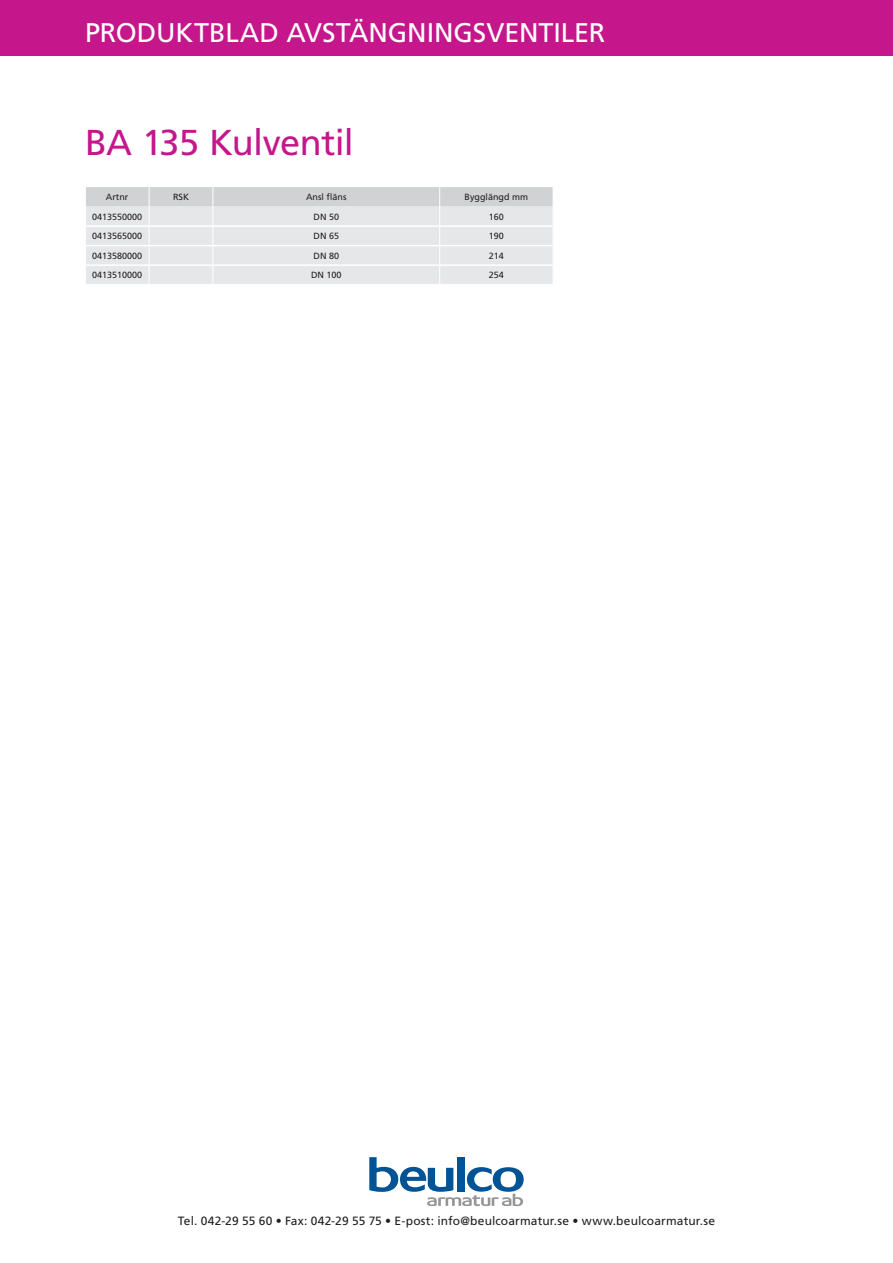
<style>
.page{position:relative;width:893px;height:1263px;background:#fff}
.page>*{position:absolute;margin:0;border:0;box-sizing:border-box;transform-origin:0 0}
.Artikelgrupp{font:36px "Frutiger LT Std";letter-spacing:-.02em;color:#c5168c}
.t1{font:27px "Frutiger LT Std";color:#fff}
.t2{font:12px "Frutiger LT Std";letter-spacing:.01em;color:#231f20}
.Artnr{font:9px "Frutiger LT Std";color:#231f20}
.TabelltextC{font:9px "Frutiger LT Std";color:#231f20}
.TabellrubrikC{font:9px "Frutiger LT Std";color:#231f20}
</style>
<div class="page">
<div style="left:0;top:0;width:893px;height:55px;background:#c5168c"></div>
<svg style="left:369px;top:1157px;width:155px;height:49px"></svg>
<svg style="left:86px;top:187px;width:467px;height:97px;background:#e2e3e5"></svg>
<hr style="left:440px;top:225px;width:113px;height:2px;background:#fff">
<hr style="left:440px;top:245px;width:113px;height:1px;background:#fff">
<hr style="left:440px;top:264px;width:113px;height:2px;background:#fff">
<h2 class="t1" style="left:85px;top:16px;width:491px">PRODUKTBLAD Avstängningsventiler</h2>
<p class="Artikelgrupp" style="left:85px;top:121px;width:270px">BA 135 Kulventil</p>
<p class="TabellrubrikC" style="left:106px;top:192px;width:24px">Artnr</p>
<p class="TabellrubrikC" style="left:173px;top:192px;width:18px">RSK</p>
<p class="TabellrubrikC" style="left:306px;top:192px;width:42px">Ansl fläns</p>
<p class="TabellrubrikC" style="left:465px;top:192px;width:65px">Bygglängd mm</p>
<p class="Artnr" style="left:92px;top:211px;width:52px">0413550000</p>
<p class="TabelltextC" style="left:314px;top:211px;width:27px">DN 50</p>
<p class="TabelltextC" style="left:489px;top:211px;width:17px">160</p>
<p class="Artnr" style="left:92px;top:231px;width:52px">0413565000</p>
<p class="TabelltextC" style="left:314px;top:231px;width:27px">DN 65</p>
<p class="TabelltextC" style="left:489px;top:231px;width:17px">190</p>
<p class="Artnr" style="left:92px;top:250px;width:52px">0413580000</p>
<p class="TabelltextC" style="left:314px;top:250px;width:27px">DN 80</p>
<p class="TabelltextC" style="left:489px;top:250px;width:17px">214</p>
<p class="Artnr" style="left:92px;top:270px;width:52px">0413510000</p>
<p class="TabelltextC" style="left:311px;top:270px;width:32px">DN 100</p>
<p class="TabelltextC" style="left:489px;top:270px;width:17px">254</p>
<p class="t2" style="left:178px;top:1214px;width:539px">Tel. 042-29 55 60 • Fax: 042-29 55 75 • E-post: info@beulcoarmatur.se • www.beulcoarmatur.se</p>
</div>
